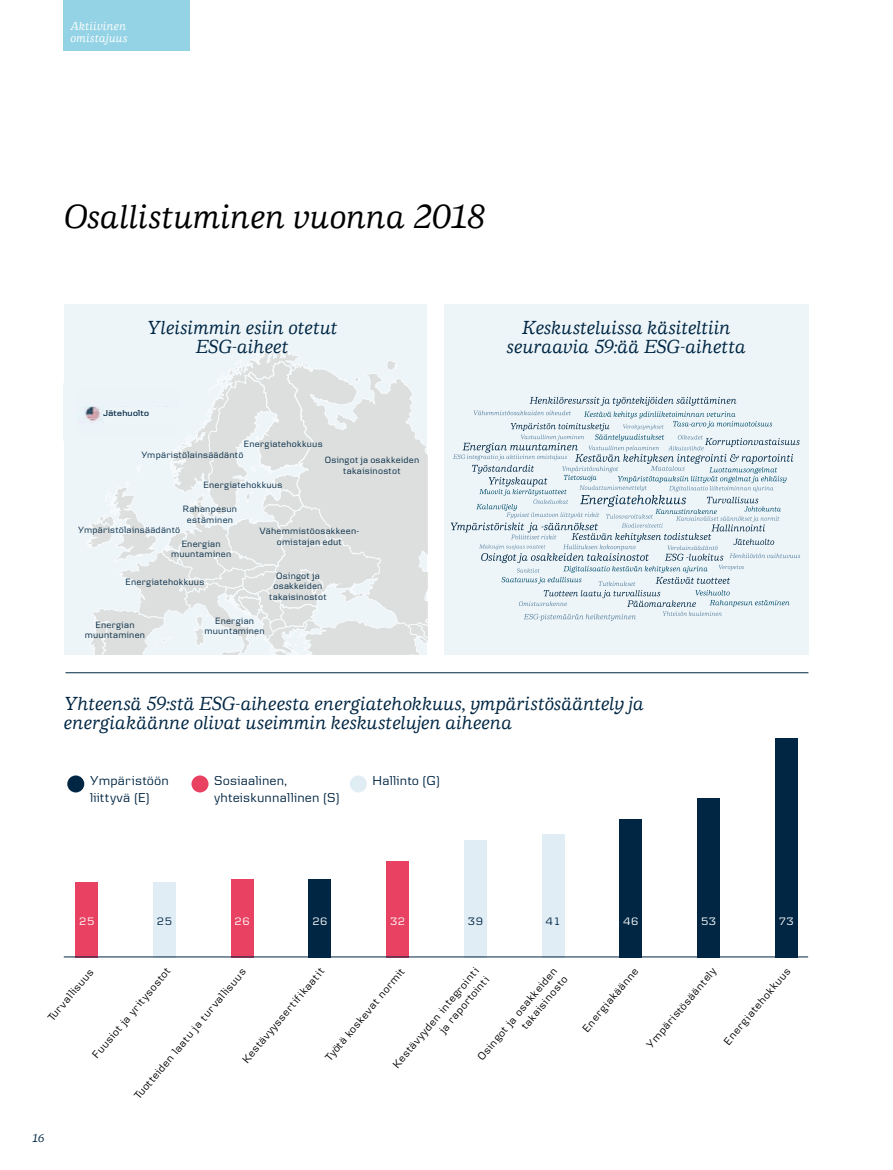
<style>
.page{position:relative;width:893px;height:1170px;background:#fff}
.page>*{position:absolute;margin:0;border:0;box-sizing:border-box;transform-origin:0 0}
.t1{font:italic 500 34.5px "Danske Human";color:#000}
.t2{font:italic 500 19.5px/19.5px "Danske Human";letter-spacing:.005em;color:#002643;text-align:center}
.t3{font:13.5px/16.5px "Danske Text";letter-spacing:.01em;color:#002643}
.t4{font:italic 500 12px/12px "Danske Human";letter-spacing:.02em;color:#fff}
.t5{font:italic 500 12px "Danske Human";color:#002643}
.t6{font:11.25px/13.5px "Danske Text";color:#000;text-align:right}
.t7{font:11.25px "Danske Text";letter-spacing:.045em;color:#fff}
.t8{font:11.25px "Danske Text";color:#002643}
.t9{font:9.45px/10.6px "Danske Text";letter-spacing:.025em;color:#002643;text-align:center}
.t10{font:600 9px "Danske Headline";letter-spacing:.03em;color:#002643}
</style>
<div class="page">
<div style="left:444px;top:304px;width:364px;height:350px;background:#edf5f9"></div>
<div style="left:64px;top:304px;width:363px;height:350px;background:#edf5f9"></div>
<div style="left:350px;top:775px;width:17px;height:17px;background:#e1edf5;border-radius:50%"></div>
<div style="left:67px;top:775px;width:17px;height:17px;background:#002643;border-radius:50%"></div>
<div style="left:191px;top:775px;width:17px;height:17px;background:#e94161;border-radius:50%"></div>
<div style="left:76px;top:882px;width:22px;height:75px;background:#e94161"></div>
<div style="left:153px;top:882px;width:23px;height:75px;background:#e1edf5"></div>
<div style="left:231px;top:879px;width:22px;height:78px;background:#e94161"></div>
<div style="left:309px;top:879px;width:22px;height:78px;background:#002643"></div>
<div style="left:387px;top:861px;width:22px;height:96px;background:#e94161"></div>
<div style="left:464px;top:840px;width:23px;height:117px;background:#e1edf5"></div>
<div style="left:542px;top:834px;width:22px;height:123px;background:#e1edf5"></div>
<div style="left:620px;top:819px;width:22px;height:138px;background:#002643"></div>
<div style="left:697px;top:798px;width:23px;height:159px;background:#002643"></div>
<div style="left:775px;top:738px;width:22px;height:219px;background:#002643"></div>
<hr style="left:64px;top:956px;width:744px;height:1px;background:#002643">
<div style="left:63px;top:0;width:127px;height:50px;background:#94d3e5"></div>
<hr style="left:65px;top:672px;width:743px;height:1px;background:#002643">
<svg style="left:88px;top:349px;width:339px;height:305px"></svg>
<div style="left:63px;top:383px;width:107px;height:58px;background:#edf5f9"></div>
<img style="left:84px;top:391px;width:93px;height:43px">
<div style="left:104px;top:408px;width:73px;height:17px;background:#edf5f9"></div>
<svg style="left:451px;top:397px;width:349px;height:224px"></svg>
<p class="t4" style="left:71px;top:20px;width:59px">Aktiivinen omistajuus</p>
<h1 class="t1" style="left:64px;top:197px;width:423px">Osallistuminen vuonna 2018</h1>
<h2 class="t2" style="left:147px;top:318px;width:192px">Yleisimmin esiin otetut<br>ESG-aiheet</h2>
<p class="t10" style="left:104px;top:408px;width:47px">Jätehuolto</p>
<p class="t9" style="left:244px;top:438px;width:80px">Energiatehokkuus</p>
<p class="t9" style="left:141px;top:449px;width:104px">Ympäristölainsäädäntö</p>
<p class="t9" style="left:204px;top:479px;width:80px">Energiatehokkuus</p>
<p class="t9" style="left:183px;top:503px;width:56px">Rahanpesun estäminen</p>
<p class="t9" style="left:325px;top:454px;width:96px">Osingot ja osakkeiden takaisinostot</p>
<p class="t9" style="left:78px;top:524px;width:104px">Ympäristölainsäädäntö</p>
<p class="t9" style="left:171px;top:538px;width:62px">Energian muuntaminen</p>
<p class="t9" style="left:126px;top:576px;width:80px">Energiatehokkuus</p>
<p class="t9" style="left:260px;top:525px;width:101px">Vähemmistöosakkeen&shy;omistajan edut</p>
<p class="t9" style="left:269px;top:570px;width:59px">Osingot ja osakkeiden takaisinostot</p>
<p class="t9" style="left:85px;top:619px;width:62px">Energian muuntaminen</p>
<p class="t9" style="left:204px;top:615px;width:62px">Energian muuntaminen</p>
<h2 class="t2" style="left:507px;top:318px;width:241px">Keskusteluissa käsiteltiin seuraavia 59:ää ESG-aihetta</h2>
<h2 class="t2" style="left:64px;top:693px;width:581px;text-align:left">Yhteensä 59:stä ESG-aiheesta energiatehokkuus, ympäristösääntely ja energiakäänne olivat useimmin keskustelujen aiheena</h2>
<h3 class="t3" style="left:90px;top:772px;width:80px">Ympäristöön</h3>
<h3 class="t3" style="left:373px;top:772px;width:69px">Hallinto (G)</h3>
<h3 class="t3" style="left:90px;top:788px;width:61px">liittyvä (E)</h3>
<h3 class="t3" style="left:214px;top:772px;width:127px">Sosiaalinen, yhteiskunnallinen (S)</h3>
<p class="t7" style="left:79px;top:914px;width:17px">25</p>
<p class="t8" style="left:157px;top:914px;width:17px">25</p>
<p class="t7" style="left:235px;top:914px;width:17px">26</p>
<p class="t7" style="left:312px;top:914px;width:17px">26</p>
<p class="t7" style="left:390px;top:914px;width:17px">32</p>
<p class="t8" style="left:468px;top:914px;width:17px">39</p>
<p class="t8" style="left:546px;top:914px;width:17px">41</p>
<p class="t7" style="left:623px;top:914px;width:17px">46</p>
<p class="t7" style="left:701px;top:914px;width:17px">53</p>
<p class="t7" style="left:779px;top:914px;width:17px">73</p>
<p class="t6" style="left:390px;top:1061px;width:129px;rotate:-50deg">Kestävyyden integrointi ja raportointi</p>
<p class="t6" style="left:239px;top:1056px;width:122px;rotate:-50deg">Kestävyyssertif ikaatit</p>
<p class="t6" style="left:322px;top:1054px;width:119px;rotate:-50deg">Työtä koskevat normit</p>
<p class="t6" style="left:44px;top:1014px;width:66px;rotate:-50deg">Turvallisuus</p>
<p class="t6" style="left:89px;top:1052px;width:116px;rotate:-50deg">Fuusiot ja yritysostot</p>
<p class="t6" style="left:474px;top:1054px;width:119px;rotate:-50deg">Osingot ja osakkeiden takaisinosto</p>
<p class="t6" style="left:579px;top:1025px;width:82px;rotate:-50deg">Energiakäänne</p>
<p class="t6" style="left:643px;top:1042px;width:103px;rotate:-50deg">Ympäristösääntely</p>
<p class="t6" style="left:720px;top:1038px;width:99px;rotate:-50deg">Energiatehokkuus</p>
<p class="t6" style="left:131px;top:1092px;width:168px;rotate:-50deg">Tuotteiden laatu ja turvallisuus</p>
<p class="t5" style="left:32px;top:1131px;width:14px">16</p>
</div>
